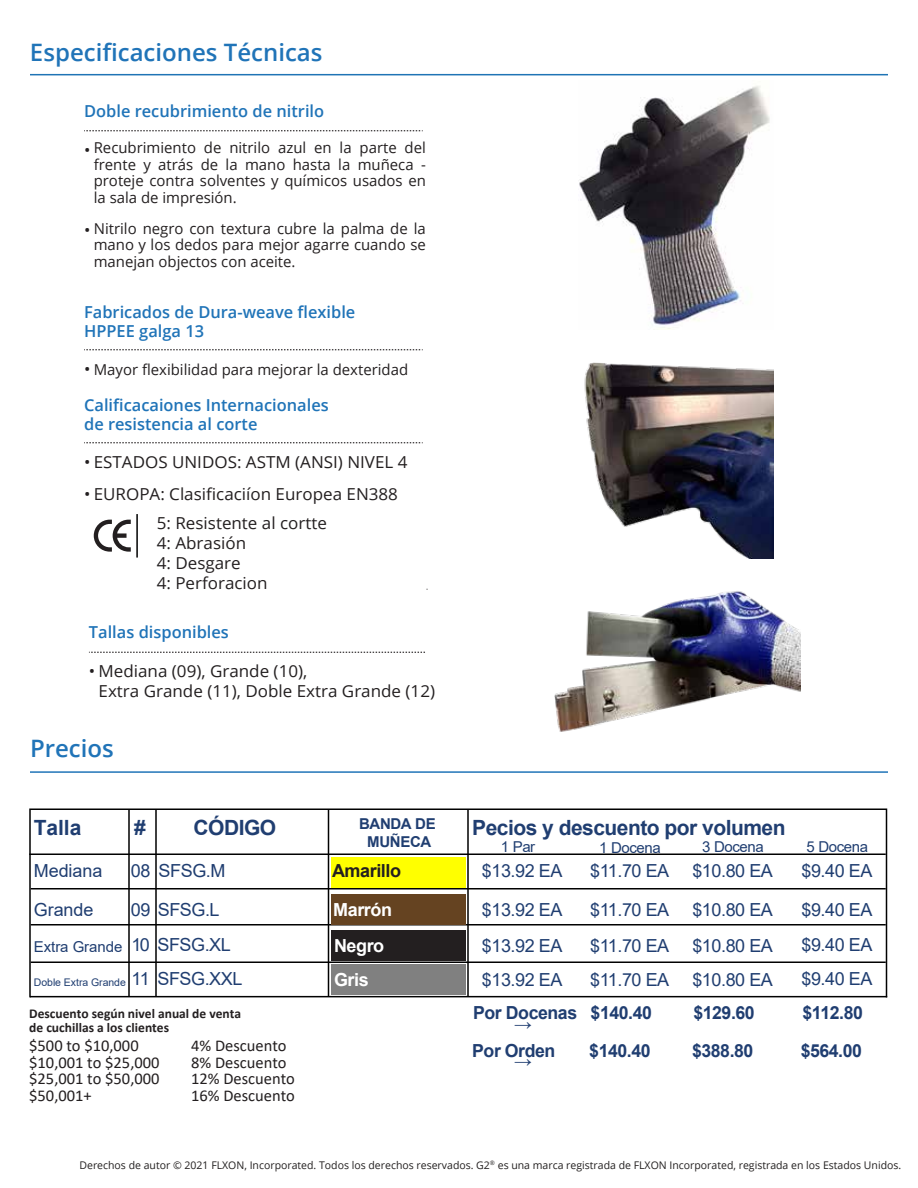
<style>
.page{position:relative;width:918px;height:1188px;background:#fff}
.page>*{position:absolute;margin:0;border:0;box-sizing:border-box;transform-origin:0 0}
.t1{font:600 24px "Open Sans";color:#2074b8}
.t2{font:700 21px "Arial";letter-spacing:-.025em;color:#203e71}
.t3{font:18px "Arial";letter-spacing:-.025em;color:#203e71}
.t4{font:700 18px/38.4px "Arial";letter-spacing:-.025em;color:#203e71}
.t5{font:700 18px "Arial";letter-spacing:-.025em;color:#fff}
.t6{font:700 18px "Arial";letter-spacing:-.025em;color:#231f20}
.t7{font:18px "Arial";letter-spacing:-.005em;color:#203e71}
.t8{font:16.5px/19.8px "Open Sans";color:#231f20}
.t9{font:600 16.5px/19.6px "Open Sans";color:#2074b8}
.t10{font:16.5px "Calibri";color:#231f20}
.t11{font:15px/16.5px "Open Sans";color:#231f20;text-align:justify}
.t12{font:15px "Arial";letter-spacing:-.025em;color:#203e71}
.t13{font:15px "Arial";letter-spacing:-.005em;color:#203e71}
.t14{font:700 15px/18px "Arial";letter-spacing:-.025em;color:#203e71;text-align:center}
.t15{font:700 13.5px/13.5px "Calibri";color:#231f20}
.t16{font:10.5px "Open Sans";color:#221f1f}
.t17{font:10.5px "Arial";letter-spacing:-.005em;color:#203e71}
.s1{font-size:16.5px}
.s2{font-size:18px}
</style>
<div class="page">
<img style="left:579px;top:85px;width:191px;height:245px">
<hr style="left:30px;top:74px;width:858px;height:1px;background:#1f74b5">
<svg style="left:84px;top:130px;width:339px;height:1px"></svg>
<svg style="left:84px;top:349px;width:339px;height:1px"></svg>
<svg style="left:84px;top:442px;width:339px;height:1px"></svg>
<svg style="left:94px;top:520px;width:37px;height:32px"></svg>
<hr style="left:136px;top:514px;width:2px;height:44px;background:#010101">
<svg style="left:89px;top:652px;width:336px;height:1px"></svg>
<div style="left:331px;top:930px;width:135px;height:30px;background:#231f20"></div>
<hr style="left:31px;top:888px;width:855px;height:2px;background:#010101">
<hr style="left:31px;top:924px;width:855px;height:2px;background:#010101">
<hr style="left:31px;top:962px;width:855px;height:1px;background:#010101">
<hr style="left:128px;top:810px;width:2px;height:187px;background:#010101">
<hr style="left:155px;top:810px;width:2px;height:187px;background:#010101">
<hr style="left:328px;top:810px;width:1px;height:187px;background:#010101">
<hr style="left:467px;top:810px;width:2px;height:187px;background:#010101">
<hr style="left:886px;top:810px;width:1px;height:187px;background:#010101">
<hr style="left:29px;top:808px;width:858px;height:2px;background:#010101">
<hr style="left:29px;top:854px;width:857px;height:1px;background:#010101">
<div style="left:331px;top:857px;width:135px;height:30px;background:#ff0"></div>
<div style="left:331px;top:894px;width:135px;height:31px;background:#654321"></div>
<hr style="left:29px;top:810px;width:2px;height:187px;background:#010101">
<hr style="left:30px;top:771px;width:858px;height:2px;background:#2074b8">
<img style="left:554px;top:591px;width:246px;height:141px">
<img style="left:584px;top:362px;width:189px;height:197px">
<div style="left:331px;top:964px;width:135px;height:30px;background:#808080"></div>
<hr style="left:30px;top:996px;width:857px;height:1px;background:#010101">
<h1 class="t1" style="left:30px;top:36px;width:294px">Especificaciones Técnicas</h1>
<p class="t9" style="left:84px;top:101px;width:242px">Doble recubrimiento de nitrilo</p>
<p class="t8" style="left:84px;top:140px;width:8px">•</p>
<p class="t11" style="left:94px;top:139px;width:334px">Recubrimiento de nitrilo azul en la parte del frente y atrás de la mano hasta la muñeca - proteje contra solventes y químicos usados en la sala de impresión.</p>
<p class="t11" style="left:94px;top:220px;width:334px">Nitrilo negro con textura cubre la palma de la mano y los dedos para mejor agarre cuando se manejan objectos con aceite.</p>
<p class="t8" style="left:84px;top:220px;width:8px">•</p>
<p class="t9" style="left:84px;top:302px;width:273px">Fabricados de Dura-weave flexible<br>HPPEE galga 13</p>
<p class="t11" style="left:84px;top:361px;width:326px"><span class="s1">•</span> Mayor flexibilidad para mejorar la dexteridad</p>
<p class="t9" style="left:84px;top:395px;width:246px">Calificacaiones Internacionales de resistencia al corte</p>
<p class="t8" style="left:84px;top:452px;width:325px">• ESTADOS UNIDOS: ASTM (ANSI) NIVEL 4</p>
<p class="t8" style="left:84px;top:479px;width:315px;line-height:29.2px;text-align:center">• EUROPA: Clasificaciíon Europea EN388<br>5: Resistente al cortte</p>
<p class="t8" style="left:157px;top:533px;width:112px">4: Abrasión<br>4: Desgare<br>4: Perforacion</p>
<p class="t9" style="left:89px;top:622px;width:142px">Tallas disponibles</p>
<p class="t8" style="left:99px;top:661px;width:338px;text-indent:-10px">• Mediana (09), Grande (10),<br>Extra Grande (11), Doble Extra Grande (12)</p>
<h1 class="t1" style="left:30px;top:732px;width:85px">Precios</h1>
<h2 class="t2" style="left:34px;top:813px;width:49px">Talla</h2>
<h2 class="t2" style="left:134px;top:813px;width:13px">#</h2>
<h2 class="t2" style="left:194px;top:813px;width:84px">CÓDIGO</h2>
<p class="t7" style="left:34px;top:858px;width:70px">Mediana</p>
<p class="t3" style="left:131px;top:858px;width:96px">08 SFSG.M</p>
<p class="t6" style="left:332px;top:858px;width:70px">Amarillo</p>
<p class="t3" style="left:482px;top:858px;width:82px">$13.92 EA</p>
<p class="t3" style="left:590px;top:858px;width:81px">$11.70 EA</p>
<p class="t3" style="left:692px;top:858px;width:82px">$10.80 EA</p>
<p class="t3" style="left:802px;top:858px;width:72px">$9.40 EA</p>
<p class="t3" style="left:34px;top:898px;width:61px">Grande</p>
<p class="t3" style="left:131px;top:897px;width:90px">09 SFSG.L</p>
<p class="t5" style="left:333px;top:897px;width:60px">Marrón</p>
<p class="t3" style="left:482px;top:898px;width:82px">$13.92 EA</p>
<p class="t3" style="left:590px;top:898px;width:81px">$11.70 EA</p>
<p class="t3" style="left:692px;top:898px;width:82px">$10.80 EA</p>
<p class="t3" style="left:802px;top:897px;width:72px">$9.40 EA</p>
<p class="t14" style="left:359px;top:815px;width:78px">BANDA DE<br>MUÑECA</p>
<h2 class="t2" style="left:472px;top:813px;width:315px">Pecios y descuento por volumen</h2>
<p class="t12" style="left:501px;top:836px;width:36px">1 Par</p>
<p class="t12" style="left:599px;top:837px;width:63px">1 Docena</p>
<p class="t12" style="left:702px;top:836px;width:63px">3 Docena</p>
<p class="t12" style="left:807px;top:836px;width:63px">5 Docena</p>
<p class="t13" style="left:34px;top:937px;width:198px">Extra Grande <span class="s2">10 SFSG.XL</span></p>
<p class="t5" style="left:334px;top:933px;width:52px">Negro</p>
<p class="t3" style="left:482px;top:933px;width:82px">$13.92 EA</p>
<p class="t3" style="left:590px;top:933px;width:81px">$11.70 EA</p>
<p class="t3" style="left:692px;top:933px;width:82px">$10.80 EA</p>
<p class="t3" style="left:802px;top:933px;width:72px">$9.40 EA</p>
<p class="t17" style="left:34px;top:975px;width:210px">Doble Extra Grande <span class="s2">11 SFSG.XXL</span></p>
<p class="t5" style="left:334px;top:967px;width:36px">Gris</p>
<p class="t3" style="left:482px;top:967px;width:82px">$13.92 EA</p>
<p class="t3" style="left:590px;top:967px;width:81px">$11.70 EA</p>
<p class="t3" style="left:692px;top:967px;width:82px">$10.80 EA</p>
<p class="t3" style="left:802px;top:967px;width:72px">$9.40 EA</p>
<p class="t15" style="left:29px;top:1007px;width:213px">Descuento según nivel anual de venta de cuchillas a los clientes</p>
<p class="t10" style="left:29px;top:1034px;width:111px">$500 to $10,000</p>
<p class="t10" style="left:191px;top:1034px;width:97px">4% Descuento</p>
<p class="t10" style="left:29px;top:1051px;width:132px">$10,001 to $25,000</p>
<p class="t10" style="left:191px;top:1051px;width:97px">8% Descuento</p>
<p class="t10" style="left:29px;top:1067px;width:132px">$25,001 to $50,000</p>
<p class="t10" style="left:191px;top:1067px;width:105px">12% Descuento</p>
<p class="t10" style="left:29px;top:1084px;width:64px">$50,001+</p>
<p class="t10" style="left:191px;top:1084px;width:105px">16% Descuento</p>
<p class="t4" style="left:472px;top:994px;width:106px">Por Docenas<br>Por Orden</p>
<p class="t4" style="left:514px;top:1006px;width:19px;line-height:36.9px">→ →</p>
<p class="t4" style="left:591px;top:994px;width:63px">$140.40</p>
<p class="t4" style="left:693px;top:994px;width:63px">$129.60</p>
<p class="t4" style="left:803px;top:994px;width:62px">$112.80</p>
<p class="t4" style="left:589px;top:1032px;width:63px">$140.40</p>
<p class="t4" style="left:692px;top:1032px;width:63px">$388.80</p>
<p class="t4" style="left:801px;top:1032px;width:63px">$564.00</p>
<p class="t16" style="left:79px;top:1158px;width:823px">Derechos de autor © 2021 FLXON, Incorporated. Todos los derechos reservados. G2<sup>®</sup> es una marca registrada de FLXON Incorporated, registrada en los Estados Unidos.</p>
</div>
